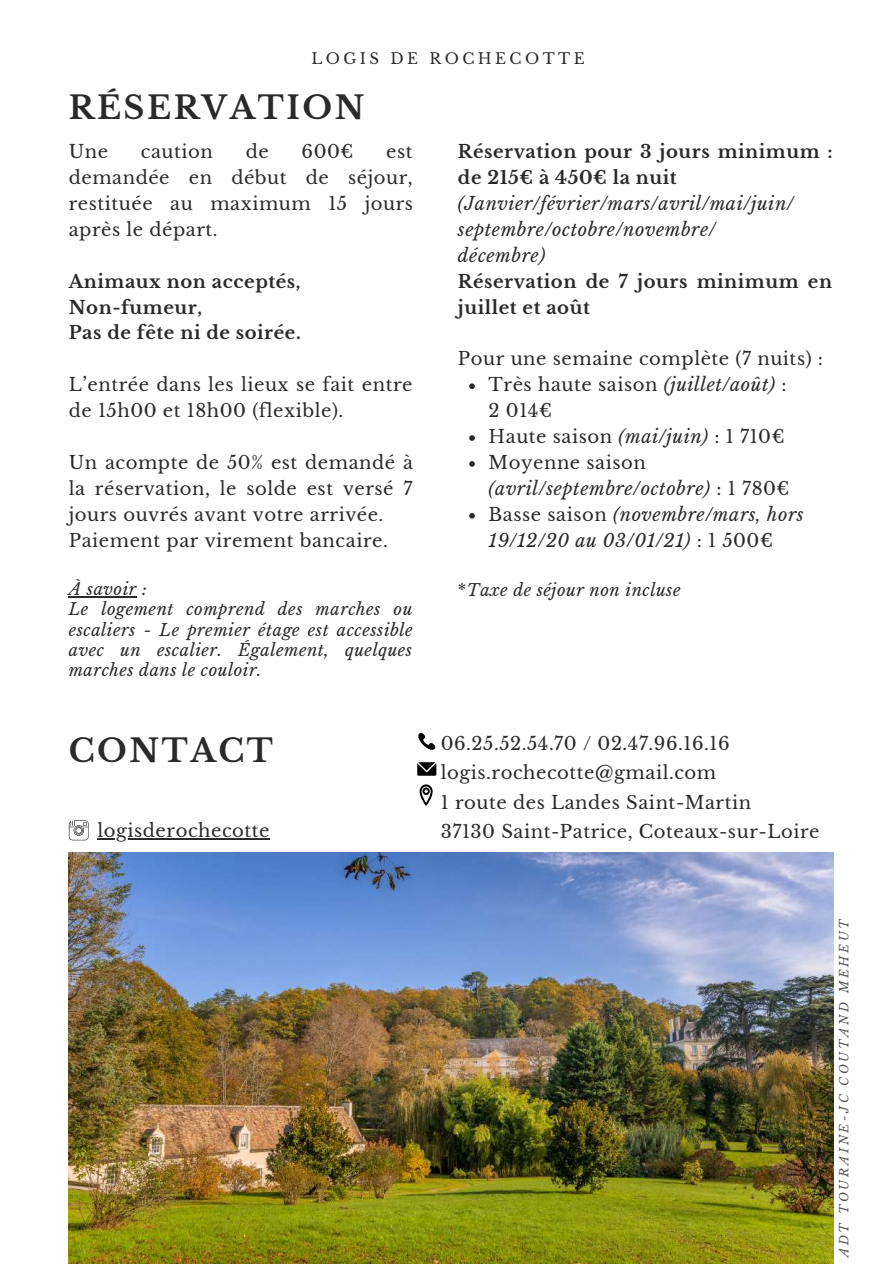
<style>
.page{position:relative;width:894px;height:1264px;background:#fff}
.page>*{position:absolute;margin:0;border:0;box-sizing:border-box;transform-origin:0 0}
.t1{font:700 31.5px "Libre Baskerville";letter-spacing:.08em;color:#2a2a2a}
.t2{font:18px/26px "Libre Baskerville";letter-spacing:.03em;color:#2a2a2a}
.t3{font:italic 18px/26px "Libre Baskerville";letter-spacing:.03em;color:#2a2a2a}
.t4{font:700 18px/26px "Libre Baskerville";letter-spacing:.03em;color:#2a2a2a}
.t5{font:italic 16.5px/20.2px "Libre Baskerville";letter-spacing:.03em;color:#2a2a2a}
.t6{font:15px "Libre Baskerville";letter-spacing:.23em;color:#2a2a2a}
.t7{font:italic 12px "Libre Baskerville";color:#545454}
.s1{font-style:italic}
.s2{font-style:normal}
</style>
<div class="page">
<img style="left:69px;top:852px;width:764px;height:411px">
<svg style="left:418px;top:732px;width:17px;height:18px"></svg>
<svg style="left:417px;top:762px;width:19px;height:13px"></svg>
<svg style="left:419px;top:784px;width:13px;height:21px"></svg>
<svg style="left:469px;top:383px;width:5px;height:6px"></svg>
<svg style="left:469px;top:435px;width:5px;height:6px"></svg>
<svg style="left:469px;top:461px;width:5px;height:6px"></svg>
<svg style="left:469px;top:513px;width:5px;height:5px"></svg>
<hr style="left:69px;top:596px;width:68px;height:1px;background:#2a2a2a">
<svg style="left:69px;top:820px;width:20px;height:20px"></svg>
<hr style="left:97px;top:838px;width:173px;height:1px;background:#2a2a2a">
<p class="t6" style="left:311px;top:49px;width:275px">LOGIS DE ROCHECOTTE</p>
<h1 class="t1" style="left:69px;top:88px;width:297px">RÉSERVATION</h1>
<p class="t2" style="left:69px;top:139px;width:41px">Une</p>
<p class="t2" style="left:141px;top:139px;width:74px">caution</p>
<p class="t2" style="left:246px;top:139px;width:25px">de</p>
<p class="t2" style="left:301px;top:139px;width:53px">600€</p>
<p class="t2" style="left:69px;top:139px;width:345px;text-align:justify;text-indent:317px">est demandée en début de séjour, restituée au maximum 15 jours après le départ.</p>
<p class="t4" style="left:69px;top:268px;width:233px">Animaux non acceptés,<br>Non-fumeur,<br>Pas de fête ni de soirée.</p>
<p class="t2" style="left:69px;top:372px;width:345px">L’entrée dans les lieux se fait entre de 15h00 et 18h00 (flexible).</p>
<p class="t2" style="left:69px;top:450px;width:345px">Un acompte de 50% est demandé à la réservation, le solde est versé 7 jours ouvrés avant votre arrivée.<br>Paiement par virement bancaire.</p>
<p class="t5" style="left:69px;top:579px;width:345px">À savoir :<br>Le logement comprend des marches ou escaliers - Le premier étage est accessible avec un escalier. Également, quelques marches dans le couloir.</p>
<p class="t4" style="left:458px;top:139px;width:376px">Réservation pour 3 jours minimum : de 215€ à 450€ la nuit</p>
<p class="t3" style="left:458px;top:191px;width:337px">(Janvier/février/mars/avril/mai/juin/ septembre/octobre/novembre/ décembre)</p>
<p class="t4" style="left:458px;top:268px;width:375px">Réservation de 7 jours minimum en juillet et août</p>
<p class="t2" style="left:458px;top:346px;width:366px">Pour une semaine complète (7 nuits) :</p>
<p class="t2" style="left:488px;top:398px;width:65px">2 014€</p>
<p class="t2" style="left:488px;top:372px;width:299px">Très haute saison <span class="s1">(juillet/août)</span> :</p>
<p class="t3" style="left:488px;top:424px;width:316px"><span class="s2">Haute saison</span> (mai/juin) <span class="s2">: 1 710€<br>Moyenne saison </span>(avril/septembre/octobre) <span class="s2">: 1 780€<br>Basse saison</span> (novembre/mars, hors<br>19/12/20 au 03/01/21) <span class="s2">: 1 500€</span></p>
<p class="t5" style="left:458px;top:580px;width:224px"><span class="s2">*</span>Taxe de séjour non incluse</p>
<h1 class="t1" style="left:69px;top:731px;width:206px">CONTACT</h1>
<p class="t2" style="left:440px;top:729px;width:380px;line-height:29.2px">06.25.52.54.70 / 02.47.96.16.16 logis.rochecotte@gmail.com<br>1 route des Landes Saint-Martin<br>37130 Saint-Patrice, Coteaux-sur-Loire</p>
<p class="t2" style="left:97px;top:818px;width:174px">logisderochecotte</p>
<p class="t7" style="left:836px;top:1257px;width:340px;rotate:-90deg">ADT TOURAINE-JC COUTAND MEHEUT</p>
</div>
